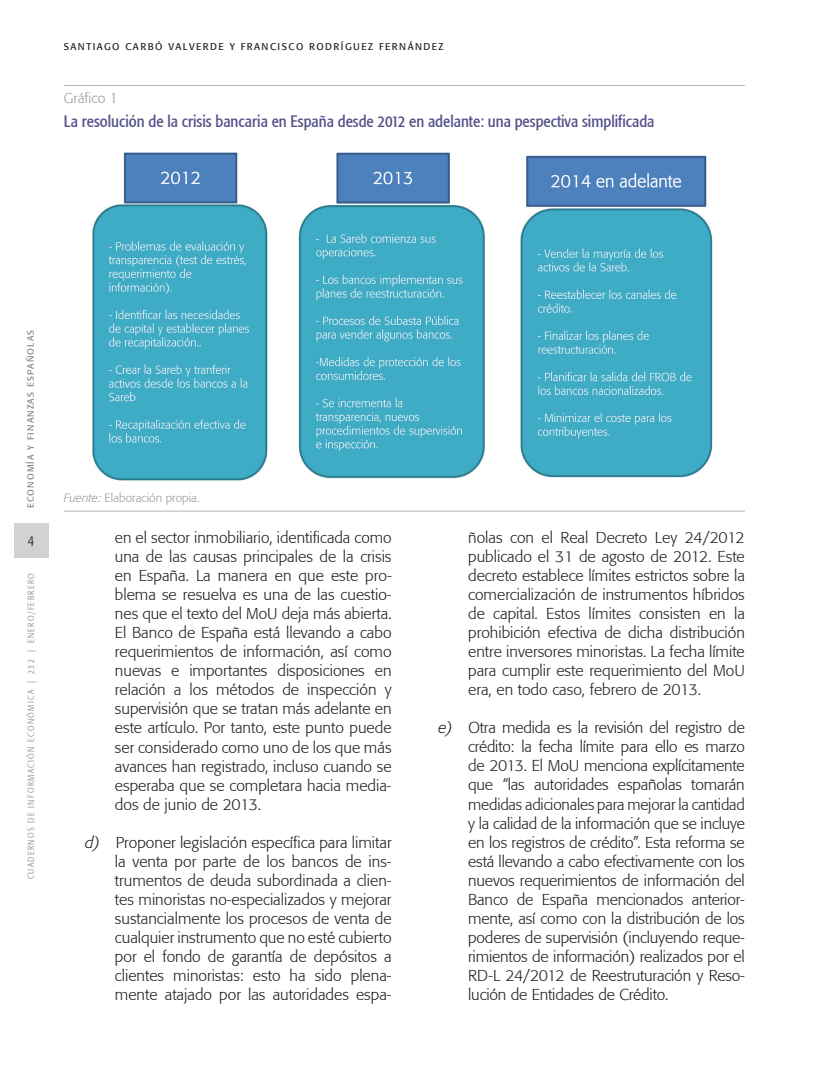
<style>
.page{position:relative;width:830px;height:1085px;background:#fff}
.page>*{position:absolute;margin:0;border:0;box-sizing:border-box;transform-origin:0 0}
._013-Tabla-Cuadro-Gr{font:condensed 16.5px "Formata";color:#524f8a}
._006-Texto_general{font:300 15.75px/19px "Formata";color:#231f20;text-align:justify}
.t1{font:300 condensed 15px "Formata";color:#231f20}
._012-Tabla-Cuadro-Gr{font:300 14.25px "Formata";color:#9b9998}
._015-Tabla-Cuadro-Gr{font:300 12px "Formata";color:#9b9998}
.t2{font:9.75px "Formata";letter-spacing:.15em;color:#231f20}
.t3{font:300 condensed 9px "Formata";letter-spacing:.145em;color:#808285}
.t4{font:9px "Formata";letter-spacing:.125em;color:#808285}
.s1{font-style:italic}
</style>
<div class="page">
<div style="left:14px;top:523px;width:34px;height:35px;background:#d1d2d4"></div>
<img style="left:92px;top:152px;width:621px;height:329px">
<hr style="left:64px;top:85px;width:680px;height:1px;background:#b7b5b5">
<hr style="left:64px;top:510px;width:680px;height:1px;background:#b7b5b5">
<p class="t2" style="left:64px;top:40px;width:381px">SANTIAGO CARBÓ VALVERDE Y FRANCISCO RODRÍGUEZ FERNÁNDEZ</p>
<p class="_012-Tabla-Cuadro-Gr" style="left:64px;top:89px;width:56px">Gráfico 1</p>
<p class="_013-Tabla-Cuadro-Gr" style="left:64px;top:111px;width:592px">La resolución de la crisis bancaria en España desde 2012 en adelante: una pespectiva simplificada</p>
<p class="t4" style="left:25px;top:508px;width:180px;rotate:-90deg">ECONOMÍA Y FINANZAS ESPAÑOLAS</p>
<p class="t1" style="left:28px;top:531px;width:8px">4</p>
<p class="t3" style="left:26px;top:879px;width:307px;rotate:-90deg">CUADERNOS DE INFORMACIÓN ECONÓMICA | 232 | ENERO/FEBRERO</p>
<p class="_015-Tabla-Cuadro-Gr" style="left:64px;top:491px;width:137px"><span class="s1">Fuente:</span> Elaboración propia.</p>
<p class="_006-Texto_general" style="left:115px;top:528px;width:278px">en el sector inmobiliario, identificada como una de las causas principales de la crisis en España. La manera en que este pro&shy;blema se resuelva es una de las cuestio&shy;nes que el texto del MoU deja más abierta.<br>El Banco de España está llevando a cabo requerimientos de información, así como nuevas e importantes disposiciones en relación a los métodos de inspección y supervisión que se tratan más adelante en este artículo. Por tanto, este punto puede ser considerado como uno de los que más avances han registrado, incluso cuando se esperaba que se completara hacia media&shy;dos de junio de 2013.</p>
<p class="_006-Texto_general" style="left:115px;top:832px;width:278px;text-indent:-30px"><span class="s1">d)</span> Proponer legislación específica para limitar la venta por parte de los bancos de ins&shy;trumentos de deuda subordinada a clien&shy;tes minoristas no-especializados y mejorar sustancialmente los procesos de venta de cualquier instrumento que no esté cubierto por el fondo de garantía de depósitos a clientes minoristas: esto ha sido plena&shy;mente atajado por las autoridades espa-</p>
<p class="_006-Texto_general" style="left:468px;top:528px;width:278px">ñolas con el Real Decreto Ley 24/2012 publicado el 31 de agosto de 2012. Este decreto establece límites estrictos sobre la comercialización de instrumentos híbridos de capital. Estos límites consisten en la prohibición efectiva de dicha distribución entre inversores minoristas. La fecha límite para cumplir este requerimiento del MoU era, en todo caso, febrero de 2013.</p>
<p class="_006-Texto_general" style="left:468px;top:718px;width:278px;text-indent:-30px"><span class="s1">e)</span> Otra medida es la revisión del registro de crédito: la fecha límite para ello es marzo de 2013. El MoU menciona explícitamente que “las autoridades españolas tomarán medidas adicionales para mejorar la cantidad y la calidad de la información que se incluye en los registros de crédito”. Esta reforma se está llevando a cabo efectivamente con los nuevos requerimientos de información del Banco de España mencionados anterior&shy;mente, así como con la distribución de los poderes de supervisión (incluyendo reque&shy;rimientos de información) realizados por el RD-L 24/2012 de Reestruturación y Reso&shy;lución de Entidades de Crédito.</p>
</div>
